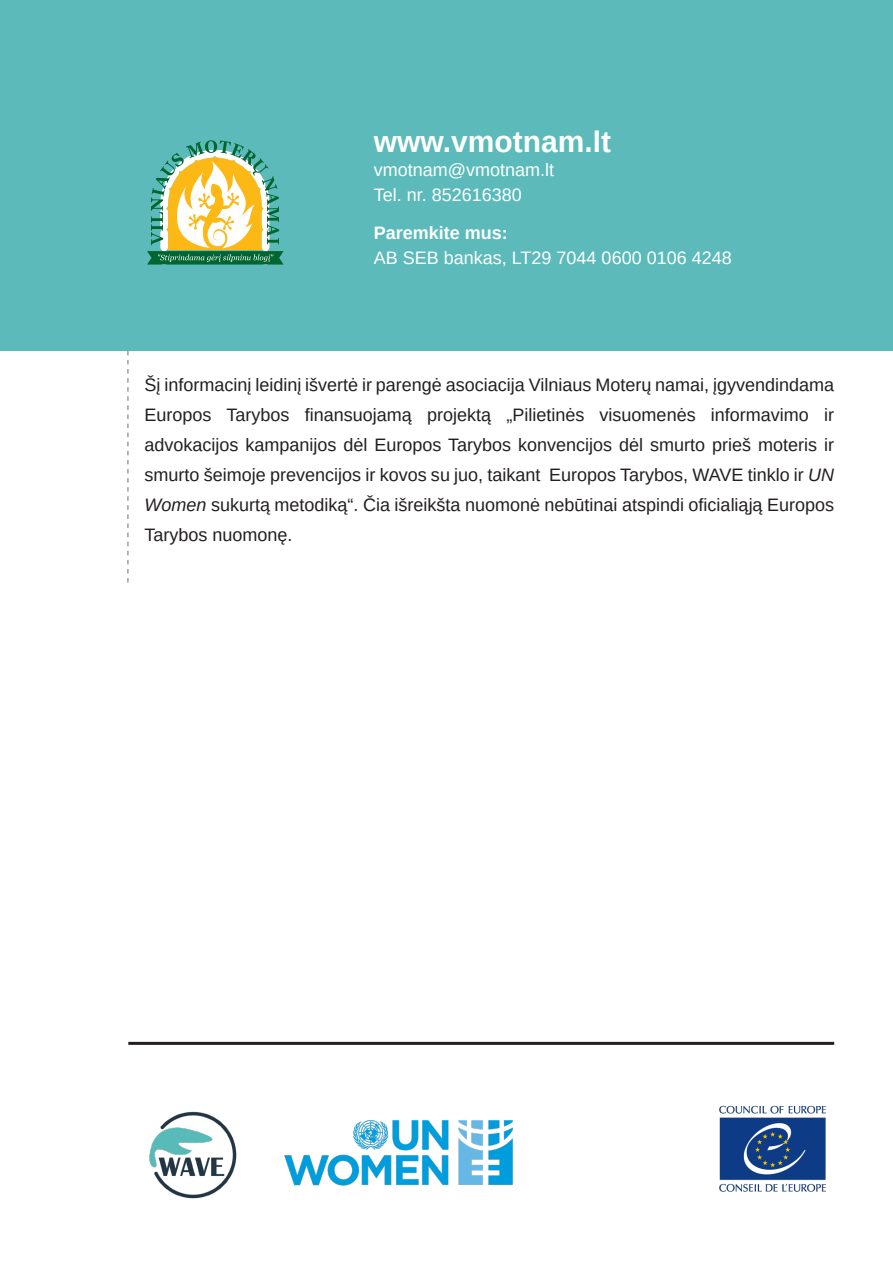
<style>
.page{position:relative;width:893px;height:1263px;background:#fff}
.page>*{position:absolute;margin:0;border:0;box-sizing:border-box;transform-origin:0 0}
.t1{font:700 30px "Arimo";color:#fff}
.t2{font:18px/30px "Arimo";color:#231f20;text-align:justify}
.t3{font:18px "Arimo";color:#fff}
.t4{font:700 18px "Arimo";color:#fff}
.s1{font-style:italic}
</style>
<div class="page">
<div style="left:0;top:0;width:893px;height:351px;background:#5cbaba"></div>
<svg style="left:147px;top:140px;width:137px;height:125px"></svg>
<img style="left:719px;top:1105px;width:107px;height:87px">
<img style="left:284px;top:1120px;width:229px;height:66px">
<img style="left:149px;top:1111px;width:88px;height:88px">
<svg style="left:128px;top:351px;width:1px;height:232px"></svg>
<hr style="left:128px;top:1042px;width:706px;height:3px;background:#231f20">
<p class="t1" style="left:374px;top:121px;width:239px">www.vmotnam.lt</p>
<p class="t3" style="left:374px;top:158px;width:182px">vmotnam@vmotnam.lt</p>
<p class="t3" style="left:374px;top:184px;width:150px">Tel. nr. 852616380</p>
<p class="t4" style="left:374px;top:220px;width:136px">Paremkite mus:</p>
<p class="t3" style="left:374px;top:247px;width:359px">AB SEB bankas, LT29 7044 0600 0106 4248</p>
<p class="t2" style="left:145px;top:370px;width:691px">Šį informacinį leidinį išvertė ir parengė asociacija Vilniaus Moterų namai, įgyvendindama Europos Tarybos finansuojamą projektą „Pilietinės visuomenės informavimo ir advokacijos kampanijos dėl Europos Tarybos konvencijos dėl smurto prieš moteris ir smurto šeimoje prevencijos ir kovos su juo, taikant Europos Tarybos, WAVE tinklo ir <span class="s1">UN Women</span> sukurtą metodiką“. Čia išreikšta nuomonė nebūtinai atspindi oficialiąją Europos Tarybos nuomonę.</p>
</div>
